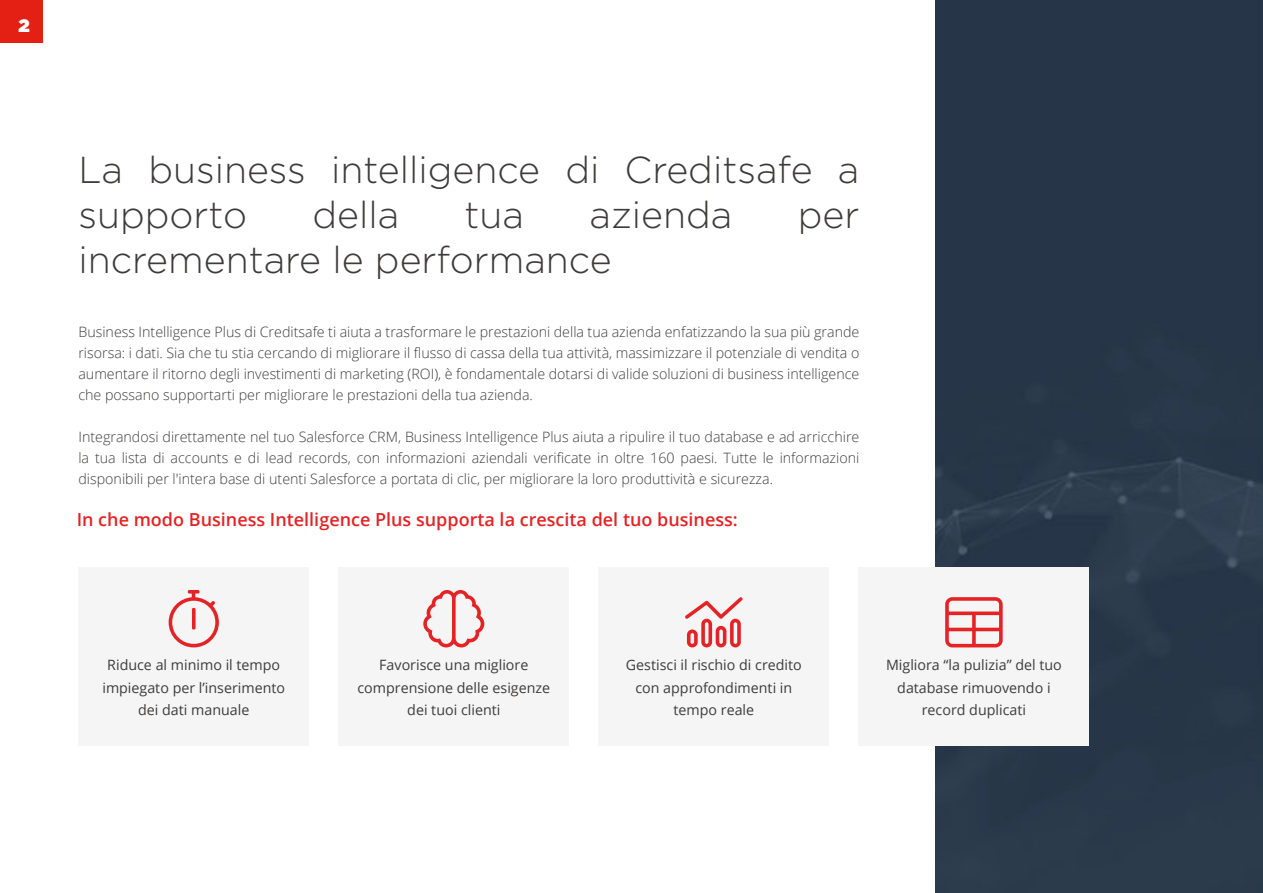
<style>
.page{position:relative;width:1263px;height:893px;background:#fff}
.page>*{position:absolute;margin:0;border:0;box-sizing:border-box;transform-origin:0 0}
.t1{font:300 37.5px/45px "Gotham";color:#3e3c3b}
.t2{font:600 18px "Open Sans";color:#e32325}
.t3{font:900 18px "Gotham";color:#fff}
.t4{font:300 14.25px/21px "Open Sans";color:#3e3c3b;text-align:justify}
.t5{font:14.25px/22.5px "Open Sans";color:#3e3c3b;text-align:center}
</style>
<div class="page">
<div style="left:935px;top:0;width:328px;height:893px;background:#263548"></div>
<div style="left:0;top:0;width:43px;height:43px;background:#e41f13"></div>
<div style="left:598px;top:567px;width:231px;height:178px;background:#f5f5f5"></div>
<div style="left:338px;top:567px;width:231px;height:178px;background:#f5f5f5"></div>
<div style="left:78px;top:567px;width:231px;height:178px;background:#f5f5f5"></div>
<div style="left:858px;top:567px;width:231px;height:178px;background:#f5f5f5"></div>
<p class="t3" style="left:19px;top:17px;width:13px">2</p>
<h1 class="t1" style="left:78px;top:149px;width:782px">La business intelligence di Creditsafe a supporto</h1>
<h1 class="t1" style="left:312px;top:194px;width:88px">della</h1>
<h1 class="t1" style="left:465px;top:194px;width:61px">tua</h1>
<h1 class="t1" style="left:589px;top:194px;width:144px">azienda</h1>
<h1 class="t1" style="left:798px;top:194px;width:63px">per</h1>
<h1 class="t1" style="left:78px;top:239px;width:535px">incrementare le performance</h1>
<p class="t4" style="left:78px;top:323px;width:782px">Business Intelligence Plus di Creditsafe ti aiuta a trasformare le prestazioni della tua azienda enfatizzando la sua più grande risorsa: i dati. Sia che tu stia cercando di migliorare il flusso di cassa della tua attività, massimizzare il potenziale di vendita o aumentare il ritorno degli investimenti di marketing (ROI), è fondamentale dotarsi di valide soluzioni di business intelligence che possano supportarti per migliorare le prestazioni della tua azienda.</p>
<p class="t4" style="left:78px;top:428px;width:782px">Integrandosi direttamente nel tuo Salesforce CRM, Business Intelligence Plus aiuta a ripulire il tuo database e ad arricchire la tua lista di accounts e di lead records, con informazioni aziendali verificate in oltre 160 paesi. Tutte le informazioni disponibili per l'intera base di utenti Salesforce a portata di clic, per migliorare la loro produttività e sicurezza.</p>
<p class="t2" style="left:77px;top:512px;width:663px">In che modo Business Intelligence Plus supporta la crescita del tuo business:</p>
<p class="t5" style="left:102px;top:655px;width:184px">Riduce al minimo il tempo impiegato per l’inserimento dei dati manuale</p>
<p class="t5" style="left:357px;top:655px;width:194px">Favorisce una migliore comprensione delle esigenze dei tuoi clienti</p>
<p class="t5" style="left:626px;top:655px;width:177px">Gestisci il rischio di credito con approfondimenti in tempo reale</p>
<p class="t5" style="left:886px;top:655px;width:177px">Migliora “la pulizia” del tuo database rimuovendo i record duplicati</p>
</div>
